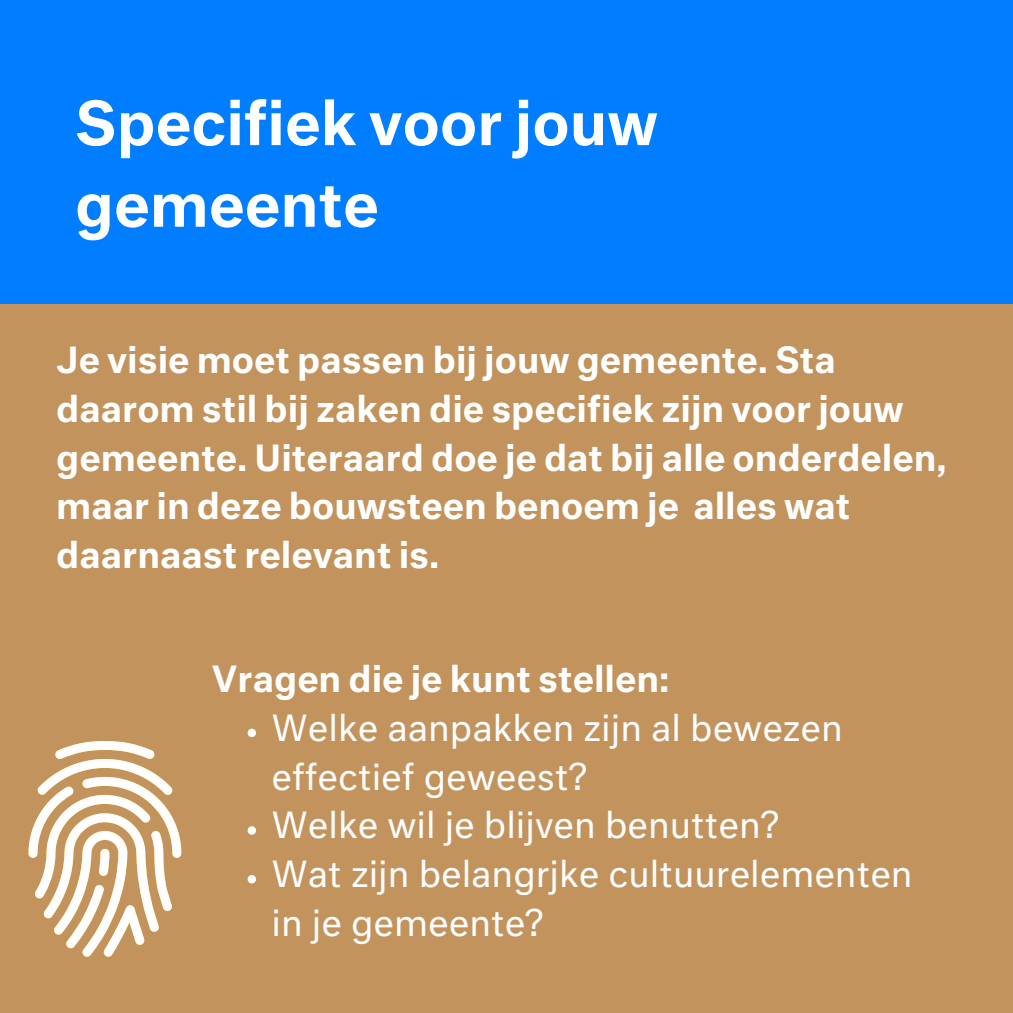
<style>
.page{position:relative;width:1013px;height:1013px;background:#fff}
.page>*{position:absolute;margin:0;border:0;box-sizing:border-box;transform-origin:0 0}
.t1{font:500 58.75px/81.5px "Neutral";color:#fff}
.t2{font:500 35px/48.8px "Neutral";color:#fff}
.t3{font:35px/48.8px "Neutral";color:#fefefe}
.t4{font:500 35px "Neutral";color:#fefefe}
</style>
<div class="page">
<div style="left:0;top:0;width:1012px;height:1012px;background:#c3935d"></div>
<div style="left:0;top:0;width:1012px;height:304px;background:#007eff"></div>
<svg style="left:28px;top:741px;width:153px;height:215px"></svg>
<svg style="left:248px;top:728px;width:8px;height:9px"></svg>
<svg style="left:248px;top:826px;width:8px;height:8px"></svg>
<svg style="left:248px;top:875px;width:8px;height:8px"></svg>
<h1 class="t1" style="left:75px;top:88px;width:584px">Specifiek voor jouw gemeente</h1>
<h2 class="t2" style="left:56px;top:339px;width:892px">Je visie moet passen bij jouw gemeente. Sta daarom stil bij zaken die specifiek zijn voor jouw gemeente. Uiteraard doe je dat bij alle onderdelen, maar in deze bouwsteen benoem je alles wat daarnaast relevant is.</h2>
<p class="t4" style="left:212px;top:665px;width:459px">Vragen die je kunt stellen:</p>
<h2 class="t3" style="left:271px;top:706px;width:573px">Welke aanpakken zijn al bewezen effectief geweest?</h2>
<p class="t3" style="left:271px;top:804px;width:509px">Welke wil je blijven benutten?</p>
<p class="t3" style="left:271px;top:853px;width:642px">Wat zijn belangrjke cultuurelementen in je gemeente?</p>
</div>
